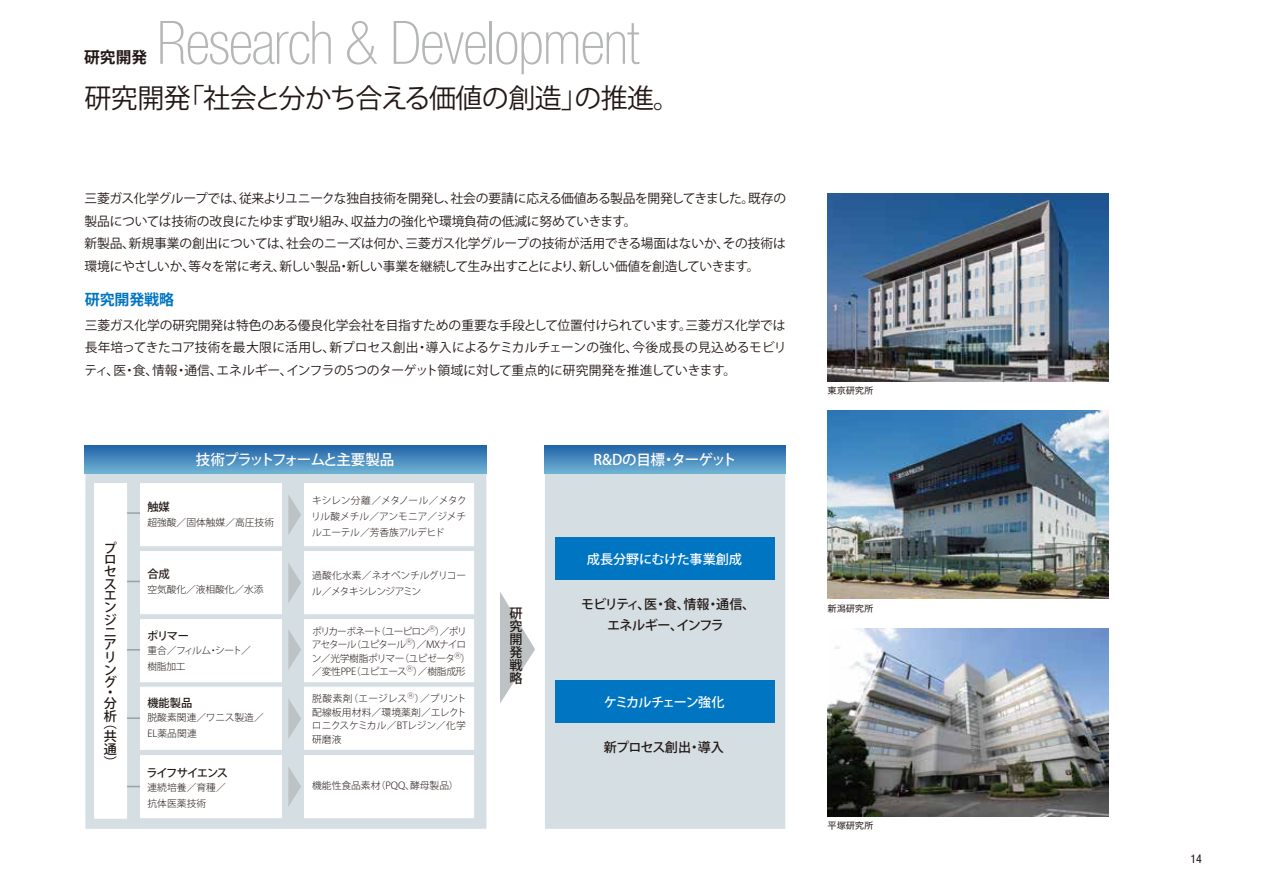
<style>
.page{position:relative;width:1263px;height:893px;background:#fff}
.page>*{position:absolute;margin:0;border:0;box-sizing:border-box;transform-origin:0 0}
.t1{font:100 condensed 60px "Helvetica Neue LT Std";letter-spacing:-.02em;color:#b5b6b6}
.t2{font:27px "Koz Go Pro";letter-spacing:-.02em;color:#221815}
.t3{font:700 15.75px "Koz Go Pro";color:#221815}
.t4{font:700 15px "Koz Go Pro";letter-spacing:-.01em;color:#0075c2}
.t5{font:500 14.55px "Koz Go Pro";letter-spacing:-.08em;color:#fff}
.t6{font:500 14.55px "Koz Go Pro";letter-spacing:-.05em;color:#fff}
.t7{font:500 13.05px/12.1px "Koz Go Pro";letter-spacing:-.06em;color:#221815}
.t8{font:500 13.05px "Koz Go Pro";color:#fff}
.t9{font:500 13.05px "Koz Go Pro";letter-spacing:-.08em;color:#fff}
.t10{font:12.75px/22.5px "Koz Go Pro";letter-spacing:-.015em;color:#221815}
.t11{font:condensed 12px "Helvetica Neue LT Std";color:#221815}
.t12{font:500 11.25px "Koz Go Pro";letter-spacing:-.08em;color:#221815}
.t13{font:500 11.25px "Koz Go Pro";letter-spacing:-.11em;color:#221815}
.t14{font:300 9.75px/16px "Koz Go Pro";letter-spacing:-.02em;color:#221815;text-align:justify}
.t15{font:300 9.75px/13.5px "Koz Go Pro";letter-spacing:-.07em;color:#221815}
.t16{font:300 9.75px/16px "Koz Go Pro";letter-spacing:.01em;color:#221815}
.t17{font:300 9.75px "Koz Go Pro";color:#221815}
.t18{font:300 9.75px/16px "Koz Go Pro";letter-spacing:-.045em;color:#221815}
.t19{font:9.3px "Hiragino UD Sans Std W4";letter-spacing:-.02em;color:#221815}
</style>
<div class="page">
<div style="left:544px;top:473px;width:242px;height:356px;background:#d5dee3;border:1px solid #fff"></div>
<div style="left:85px;top:473px;width:402px;height:356px;background:#d5dee3;border:1px solid #fff"></div>
<svg style="left:544px;top:446px;width:242px;height:27px;background:#488bbe"></svg>
<svg style="left:85px;top:446px;width:402px;height:27px;background:#488bbe"></svg>
<svg style="left:500px;top:592px;width:35px;height:111px"></svg>
<svg style="left:288px;top:495px;width:13px;height:40px"></svg>
<svg style="left:288px;top:563px;width:13px;height:40px"></svg>
<svg style="left:288px;top:630px;width:13px;height:40px"></svg>
<svg style="left:288px;top:699px;width:13px;height:40px"></svg>
<svg style="left:288px;top:767px;width:13px;height:39px"></svg>
<div style="left:304px;top:483px;width:170px;height:63px;background:#fff"></div>
<div style="left:555px;top:537px;width:220px;height:43px;background:#0075c2"></div>
<div style="left:304px;top:551px;width:170px;height:63px;background:#fff"></div>
<div style="left:304px;top:619px;width:170px;height:63px;background:#fff"></div>
<div style="left:304px;top:687px;width:170px;height:62px;background:#fff"></div>
<div style="left:304px;top:755px;width:170px;height:63px;background:#fff"></div>
<svg style="left:127px;top:512px;width:13px;height:2px"></svg>
<svg style="left:127px;top:581px;width:13px;height:1px"></svg>
<svg style="left:127px;top:649px;width:13px;height:2px"></svg>
<svg style="left:127px;top:717px;width:13px;height:2px"></svg>
<svg style="left:127px;top:786px;width:13px;height:1px"></svg>
<div style="left:140px;top:483px;width:142px;height:63px;background:#fff"></div>
<div style="left:94px;top:483px;width:33px;height:335px;background:#fff"></div>
<div style="left:140px;top:551px;width:142px;height:63px;background:#fff"></div>
<div style="left:140px;top:619px;width:142px;height:63px;background:#fff"></div>
<div style="left:140px;top:687px;width:142px;height:62px;background:#fff"></div>
<div style="left:140px;top:755px;width:142px;height:63px;background:#fff"></div>
<div style="left:555px;top:680px;width:220px;height:43px;background:#0075c2"></div>
<img style="left:827px;top:194px;width:282px;height:188px">
<img style="left:827px;top:411px;width:282px;height:188px">
<img style="left:827px;top:628px;width:282px;height:188px">
<h1 class="t1" style="left:157px;top:9px;width:484px">Research &amp; Development</h1>
<h2 class="t2" style="left:84px;top:81px;width:597px">研究開発「社会と分かち合える価値の創造」の推進。</h2>
<p class="t3" style="left:84px;top:47px;width:64px">研究開発</p>
<p class="t10" style="left:85px;top:188px;width:703px">三菱ガス化学グループでは、従来よりユニークな独自技術を開発し、社会の要請に応える価値ある製品を開発してきました。既存の製品については技術の改良にたゆまず取り組み、収益力の強化や環境負荷の低減に努めていきます。　<br>新製品、新規事業の創出については、社会のニーズは何か、三菱ガス化学グループの技術が活用できる場面はないか、その技術は環境にやさしいか、等々を常に考え、新しい製品・新しい事業を継続して生み出すことにより、新しい価値を創造していきます。</p>
<p class="t4" style="left:85px;top:290px;width:91px">研究開発戦略</p>
<p class="t10" style="left:85px;top:314px;width:703px;text-align:justify">三菱ガス化学の研究開発は特色のある優良化学会社を目指すための重要な手段として位置付けられています。三菱ガス化学では長年培ってきたコア技術を最大限に活用し、新プロセス創出・導入によるケミカルチェーンの強化、今後成長の見込めるモビリティ、医・食、情報・通信、エネルギー、インフラの5つのターゲット領域に対して重点的に研究開発を推進していきます。</p>
<p class="t5" style="left:196px;top:450px;width:200px">技術プラットフォームと主要製品</p>
<p class="t6" style="left:593px;top:450px;width:145px">R&amp;Dの目標・ターゲット</p>
<p class="t7" style="left:104px;top:543px;width:15px">プロセスエンジニアリング</p>
<p class="t7" style="left:104px;top:687px;width:14px;line-height:11.1px">・分</p>
<p class="t7" style="left:104px;top:711px;width:14px">析</p>
<p class="t7" style="left:104px;top:718px;width:14px;line-height:12.9px;text-align:justify">（共通）</p>
<p class="t12" style="left:147px;top:500px;width:24px">触媒</p>
<p class="t17" style="left:147px;top:516px;width:128px">超強酸／固体触媒／高圧技術</p>
<p class="t12" style="left:147px;top:567px;width:24px">合成</p>
<p class="t14" style="left:147px;top:581px;width:118px">空気酸化／液相酸化／水添</p>
<p class="t12" style="left:147px;top:628px;width:43px">ポリマー</p>
<p class="t14" style="left:147px;top:643px;width:105px">重合／フィルム・シート／樹脂加工</p>
<p class="t12" style="left:147px;top:695px;width:46px">機能製品</p>
<p class="t16" style="left:147px;top:710px;width:118px">脱酸素関連／ワニス製造／<br>EL薬品関連</p>
<p class="t14" style="left:311px;top:492px;width:157px">キシレン分離／メタノール／メタクリル酸メチル／アンモニア／ジメチルエーテル／芳香族アルデヒド</p>
<p class="t18" style="left:312px;top:567px;width:155px">過酸化水素／ネオペンチルグリコール／メタキシレンジアミン</p>
<p class="t15" style="left:312px;top:625px;width:160px">ポリカーボネート（ユーピロン<sup>Ⓡ</sup>）／ポリアセタール（ユピタール<sup>Ⓡ</sup>）／MXナイロン／光学樹脂ポリマー（ユピゼータ<sup>Ⓡ</sup>）／変性PPE（ユピエース<sup>Ⓡ</sup>）／樹脂成形</p>
<p class="t14" style="left:312px;top:692px;width:156px;line-height:13.5px">脱酸素剤（エージレス<sup>Ⓡ</sup>）／プリント配線板用材料／環境薬剤／エレクトロニクスケミカル／BTレジン／化学研磨液</p>
<p class="t13" style="left:147px;top:765px;width:83px">ライフサイエンス</p>
<p class="t16" style="left:147px;top:780px;width:80px">連続培養／育種／抗体医薬技術</p>
<p class="t17" style="left:312px;top:779px;width:148px">機能性食品素材（PQQ、酵母製品）</p>
<p class="t7" style="left:509px;top:607px;width:14px;line-height:13px;text-align:justify">研究開発戦略</p>
<p class="t8" style="left:587px;top:551px;width:156px">成長分野にむけた事業創成</p>
<p class="t7" style="left:581px;top:594px;width:175px;line-height:21px;text-align:center">モビリティ、医・食、情報・通信、エネルギー、インフラ</p>
<p class="t9" style="left:604px;top:694px;width:122px">ケミカルチェーン強化</p>
<p class="t7" style="left:604px;top:741px;width:122px">新プロセス創出・導入</p>
<p class="t19" style="left:827px;top:384px;width:47px">東京研究所</p>
<p class="t19" style="left:827px;top:601px;width:47px">新潟研究所</p>
<p class="t19" style="left:827px;top:818px;width:47px">平塚研究所</p>
<p class="t11" style="left:1190px;top:852px;width:13px">14</p>
</div>
